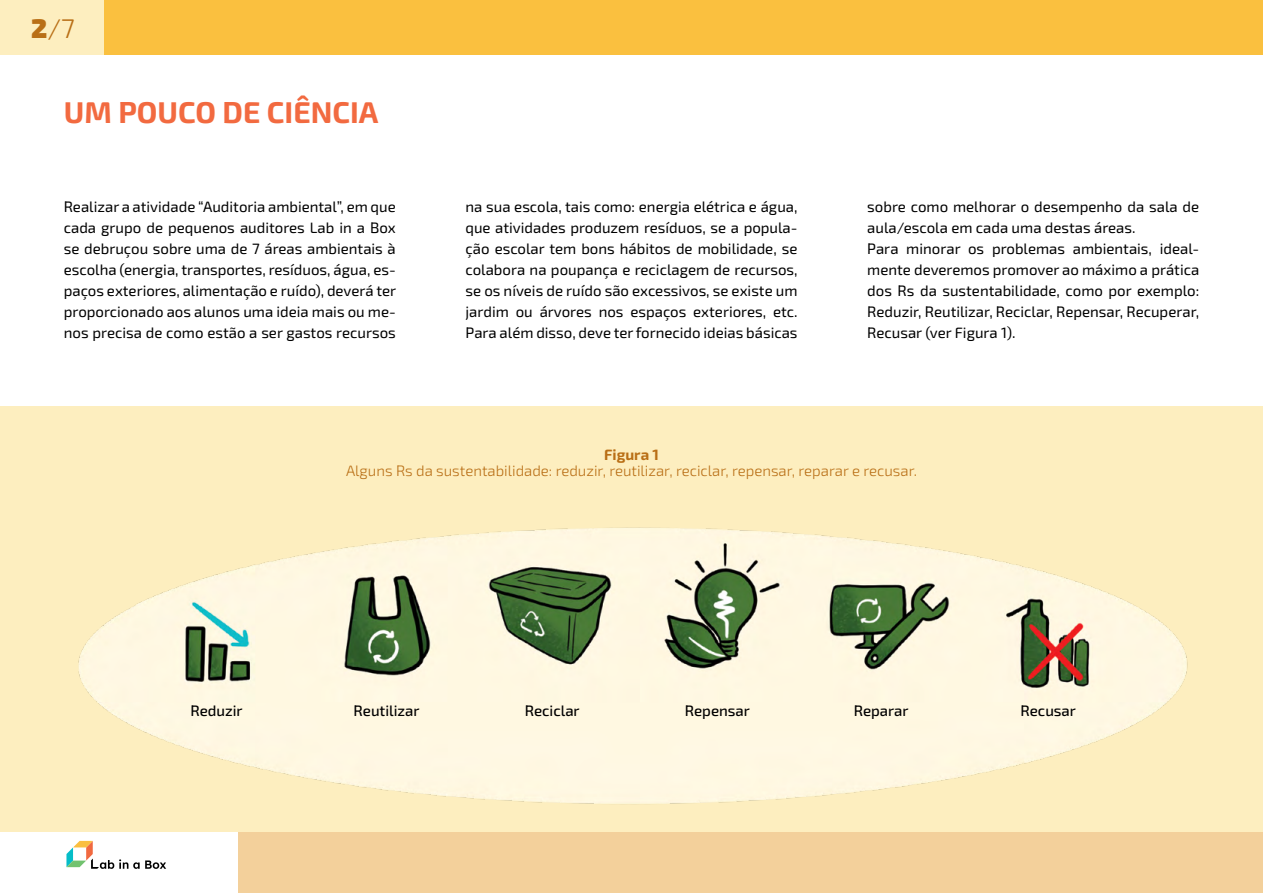
<style>
.page{position:relative;width:1263px;height:893px;background:#fff}
.page>*{position:absolute;margin:0;border:0;box-sizing:border-box;transform-origin:0 0}
.t1{font:700 30px "Exo 2";color:#f26a40}
.t2{font:27px "Exo 2";color:#b96f16}
.t3{font:15px/21px "Exo 2";color:#000;text-align:justify}
.t4{font:15px "Exo 2";color:#b96f16}
.t5{font:500 15px "Exo 2";color:#000}
.t6{font:700 15px "Exo 2";color:#b96f16}
.s1{font-weight:900}
</style>
<div class="page">
<div style="left:238px;top:831px;width:1025px;height:62px;background:#f3d09b"></div>
<div style="left:0;top:0;width:1263px;height:55px;background:#fac03f"></div>
<div style="left:0;top:0;width:104px;height:55px;background:#fdeebf"></div>
<svg style="left:66px;top:841px;width:100px;height:28px"></svg>
<div style="left:0;top:406px;width:1263px;height:425px;background:#fdeebf"></div>
<img style="left:78px;top:527px;width:1110px;height:277px">
<h2 class="t2" style="left:31px;top:10px;width:45px"><span class="s1">2</span>/7</h2>
<h1 class="t1" style="left:64px;top:91px;width:316px">UM POUCO DE CIÊNCIA</h1>
<p class="t3" style="left:64px;top:196px;width:334px">Realizar a atividade “Auditoria ambiental”, em que cada grupo de pequenos auditores Lab in a Box se debruçou sobre uma de 7 áreas ambientais à escolha (energia, transportes, resíduos, água, es&shy;paços exteriores, alimentação e ruído), deverá ter proporcionado aos alunos uma ideia mais ou me&shy;nos precisa de como estão a ser gastos recursos</p>
<p class="t3" style="left:465px;top:196px;width:334px">na sua escola, tais como: energia elétrica e água, que atividades produzem resíduos, se a popula&shy;ção escolar tem bons hábitos de mobilidade, se colabora na poupança e reciclagem de recursos, se os níveis de ruído são excessivos, se existe um jardim ou árvores nos espaços exteriores, etc.<br>Para além disso, deve ter fornecido ideias básicas</p>
<p class="t3" style="left:867px;top:196px;width:333px;text-align:left">sobre como melhorar o desempenho da sala de aula/escola em cada uma destas áreas.<br>Para minorar os problemas ambientais, ideal&shy;mente deveremos promover ao máximo a prática dos Rs da sustentabilidade, como por exemplo:<br>Reduzir, Reutilizar, Reciclar, Repensar, Recuperar, Recusar (ver Figura 1).</p>
<p class="t6" style="left:604px;top:444px;width:56px">Figura 1</p>
<p class="t4" style="left:346px;top:460px;width:572px">Alguns Rs da sustentabilidade: reduzir, reutilizar, reciclar, repensar, reparar e recusar.</p>
<p class="t5" style="left:190px;top:700px;width:54px">Reduzir</p>
<p class="t5" style="left:354px;top:700px;width:68px">Reutilizar</p>
<p class="t5" style="left:525px;top:700px;width:56px">Reciclar</p>
<p class="t5" style="left:685px;top:700px;width:67px">Repensar</p>
<p class="t5" style="left:854px;top:700px;width:56px">Reparar</p>
<p class="t5" style="left:1020px;top:700px;width:57px">Recusar</p>
</div>
